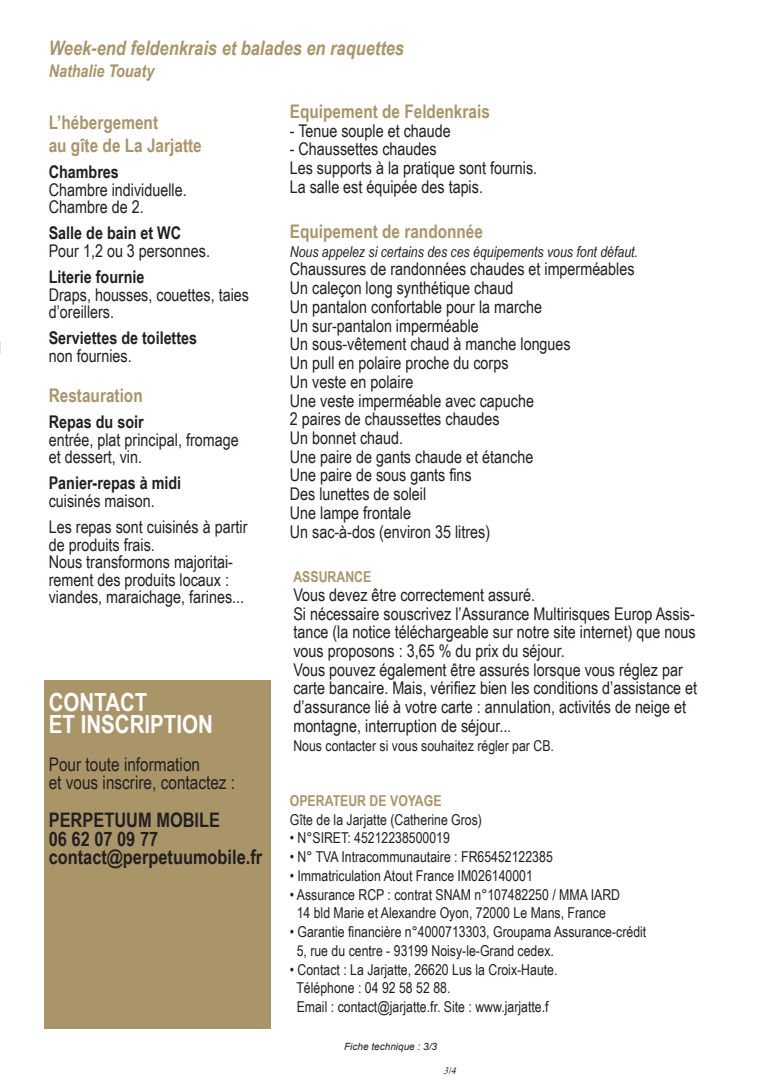
<style>
.page{position:relative;width:780px;height:1088px;background:#fff}
.page>*{position:absolute;margin:0;border:0;box-sizing:border-box;transform-origin:0 0}
.t1{font:700 25px/22.5px "Arial Narrow";color:#fff}
.t2{font:700 20px/18.8px "Arial Narrow";color:#231f20}
.t3{font:italic 700 20px "Arial Narrow";color:#aa9569}
.t4{font:700 18.75px/22.5px "Arial Narrow";color:#aa9569}
.t5{font:18.75px/18.8px "Arial Narrow";color:#231f20}
.t6{font:17.5px/18.8px "Arial Narrow";color:#231f20}
.t7{font:700 17.5px "Arial Narrow";color:#231f20}
.t8{font:italic 700 17.5px "Arial Narrow";color:#aa9569}
.t9{font:15px/18.8px "Arial Narrow";color:#231f20}
.t10{font:italic 15px "Arial Narrow";color:#231f20}
.t11{font:700 15px "Arial Narrow";color:#aa9569}
.t12{font:italic 10px "Arial";color:#231f20}
.t13{font:italic 10px "Times";color:#231f20}
.s1{font-size:15px}
</style>
<div class="page">
<div style="left:44px;top:680px;width:226px;height:349px;background:#aa9569"></div>
<p class="t3" style="left:49px;top:33px;width:357px">Week-end feldenkrais et balades en raquettes</p>
<p class="t8" style="left:49px;top:58px;width:107px">Nathalie Touaty</p>
<p class="t4" style="left:49px;top:111px;width:154px">L’hébergement<br>au gîte de La Jarjatte</p>
<p class="t7" style="left:49px;top:159px;width:72px">Chambres</p>
<p class="t6" style="left:49px;top:180px;width:139px;line-height:17.5px">Chambre individuelle.<br>Chambre de 2.</p>
<p class="t7" style="left:49px;top:220px;width:134px">Salle de bain et WC</p>
<p class="t6" style="left:49px;top:241px;width:163px">Pour 1,2 ou 3 personnes.</p>
<p class="t7" style="left:49px;top:264px;width:97px">Literie fournie</p>
<p class="t6" style="left:49px;top:285px;width:202px;line-height:17.5px">Draps, housses, couettes, taies d’oreillers.</p>
<p class="t7" style="left:49px;top:325px;width:150px">Serviettes de toilettes</p>
<p class="t6" style="left:49px;top:346px;width:84px">non fournies.</p>
<p class="t4" style="left:49px;top:383px;width:95px">Restauration</p>
<p class="t7" style="left:49px;top:409px;width:96px">Repas du soir</p>
<p class="t6" style="left:49px;top:430px;width:191px;line-height:17.5px">entrée, plat principal, fromage et dessert, vin.</p>
<p class="t7" style="left:49px;top:470px;width:134px">Panier-repas à midi</p>
<p class="t6" style="left:49px;top:487px;width:200px;line-height:26.2px">cuisinés maison.<br>Les repas sont cuisinés à partir</p>
<p class="t6" style="left:49px;top:535px;width:197px;line-height:17.5px">de produits frais.<br>Nous transformons majoritai&shy;rement des produits locaux : viandes, maraichage, farines...</p>
<h1 class="t1" style="left:49px;top:689px;width:166px">CONTACT<br>ET INSCRIPTION</h1>
<p class="t5" style="left:49px;top:754px;width:188px">Pour toute information<br>et vous inscrire, contactez :</p>
<p class="t2" style="left:49px;top:809px;width:215px">PERPETUUM MOBILE<br>06 62 07 09 77 contact@perpetuumobile.fr</p>
<p class="t4" style="left:290px;top:99px;width:201px">Equipement de Feldenkrais</p>
<p class="t6" style="left:290px;top:120px;width:162px">- Tenue souple et chaude</p>
<p class="t6" style="left:290px;top:139px;width:249px">- Chaussettes chaudes<br>Les supports à la pratique sont fournis.<br>La salle est équipée des tapis.</p>
<p class="t4" style="left:290px;top:219px;width:195px">Equipement de randonnée</p>
<p class="t10" style="left:290px;top:241px;width:350px">Nous appelez si certains des ces équipements vous font défaut.</p>
<p class="t6" style="left:290px;top:259px;width:346px">Chaussures de randonnées chaudes et imperméables<br>Un caleçon long synthétique chaud<br>Un pantalon confortable pour la marche<br>Un sur-pantalon imperméable<br>Un sous-vêtement chaud à manche longues<br>Un pull en polaire proche du corps<br>Un veste en polaire<br>Une veste imperméable avec capuche<br>2 paires de chaussettes chaudes<br>Un bonnet chaud.<br>Une paire de gants chaude et étanche<br>Une paire de sous gants fins<br>Des lunettes de soleil<br>Une lampe frontale<br>Un sac-à-dos (environ 35 litres)</p>
<p class="t11" style="left:293px;top:565px;width:79px">ASSURANCE</p>
<p class="t6" style="left:293px;top:584px;width:405px">Vous devez être correctement assuré.<br>Si nécessaire souscrivez l’Assurance Multirisques Europ Assis&shy;tance (la notice téléchargeable sur notre site internet) que nous vous proposons : 3,65 % du prix du séjour.<br>Vous pouvez également être assurés lorsque vous réglez par carte bancaire. Mais, vérifiez bien les conditions d’assistance et d’assurance lié à votre carte : annulation, activités de neige et montagne, interruption de séjour..<span class="s1">.</span></p>
<p class="t9" style="left:293px;top:735px;width:262px">Nous contacter si vous souhaitez régler par CB.</p>
<p class="t11" style="left:290px;top:789px;width:153px">OPERATEUR DE VOYAGE</p>
<p class="t9" style="left:290px;top:809px;width:194px">Gîte de la Jarjatte (Catherine Gros)</p>
<p class="t9" style="left:290px;top:828px;width:162px">• N°SIRET: 45212238500019</p>
<p class="t9" style="left:290px;top:847px;width:264px">• N° TVA Intracommunautaire : FR65452122385</p>
<p class="t9" style="left:290px;top:866px;width:244px">• Immatriculation Atout France IM026140001</p>
<p class="t9" style="left:290px;top:884px;width:332px;text-align:center">• Assurance RCP : contrat SNAM n°107482250 / MMA IARD<br>14 bld Marie et Alexandre Oyon, 72000 Le Mans, France</p>
<p class="t9" style="left:297px;top:922px;width:351px;text-indent:-7px">• Garantie financière n°4000713303, Groupama Assurance-crédit<br>5, rue du centre - 93199 Noisy-le-Grand cedex.</p>
<p class="t9" style="left:296px;top:959px;width:262px;text-indent:-7px">• Contact : La Jarjatte, 26620 Lus la Croix-Haute.<br>Téléphone : 04 92 58 52 88.<br>Email : contact@jarjatte.fr. Site : www.jarjatte.f</p>
<p class="t12" style="left:344px;top:1040px;width:94px">Fiche technique : 3/3</p>
<p class="t13" style="left:444px;top:1062px;width:14px">3/4</p>
</div>
